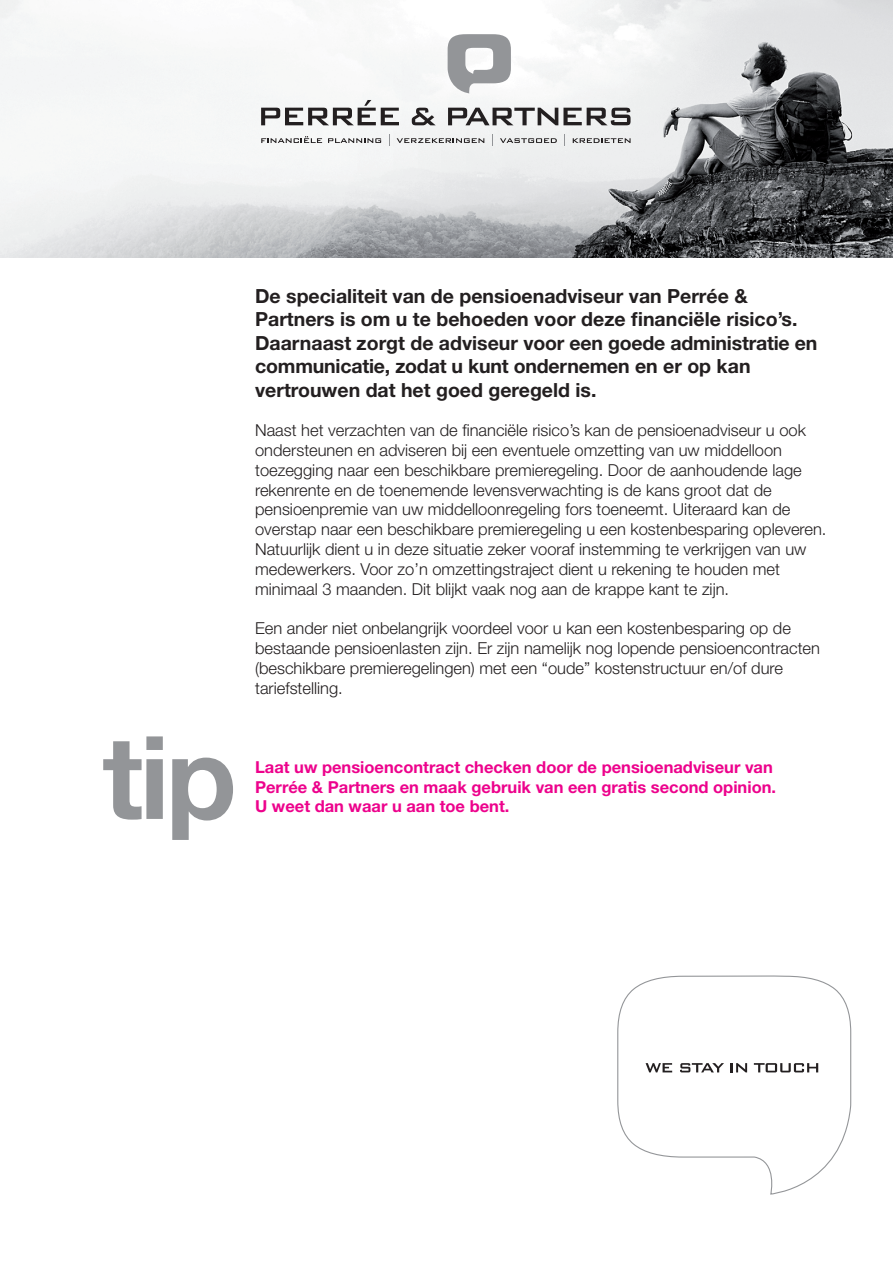
<style>
.page{position:relative;width:893px;height:1263px;background:#fff}
.page>*{position:absolute;margin:0;border:0;box-sizing:border-box;transform-origin:0 0}
.t1{font:700 115.5px "Helvetica Neue";color:#939598}
.t2{font:700 19.5px/23.4px "Helvetica Neue";color:#231f20}
.t3{font:300 16.5px/19.8px "Helvetica Neue";color:#231f20}
.t4{font:700 16.5px/19.8px "Helvetica Neue";color:#ed028c}
</style>
<div class="page">
<img style="left:0;top:0;width:893px;height:257px">
<svg style="left:261px;top:100px;width:138px;height:25px"></svg>
<svg style="left:412px;top:108px;width:24px;height:17px"></svg>
<svg style="left:448px;top:108px;width:183px;height:17px"></svg>
<svg style="left:261px;top:136px;width:61px;height:7px"></svg>
<svg style="left:328px;top:138px;width:53px;height:5px"></svg>
<svg style="left:389px;top:134px;width:1px;height:12px"></svg>
<svg style="left:397px;top:138px;width:87px;height:5px"></svg>
<svg style="left:492px;top:134px;width:1px;height:12px"></svg>
<svg style="left:500px;top:138px;width:57px;height:5px"></svg>
<svg style="left:564px;top:134px;width:1px;height:12px"></svg>
<svg style="left:573px;top:138px;width:58px;height:5px"></svg>
<svg style="left:448px;top:34px;width:63px;height:59px"></svg>
<svg style="left:617px;top:975px;width:235px;height:220px"></svg>
<svg style="left:646px;top:1063px;width:26px;height:9px"></svg>
<svg style="left:680px;top:1063px;width:44px;height:9px"></svg>
<svg style="left:731px;top:1063px;width:16px;height:9px"></svg>
<svg style="left:754px;top:1063px;width:64px;height:9px"></svg>
<h1 class="t1" style="left:103px;top:706px;width:136px">tip</h1>
<p class="t2" style="left:255px;top:284px;width:564px">De specialiteit van de pensioenadviseur van Perrée &amp; Partners is om u te behoeden voor deze financiële risico’s.<br>Daarnaast zorgt de adviseur voor een goede administratie en communicatie, zodat u kunt ondernemen en er op kan vertrouwen dat het goed geregeld is.</p>
<p class="t3" style="left:255px;top:420px;width:573px">Naast het verzachten van de financiële risico’s kan de pensioenadviseur u ook ondersteunen en adviseren bij een eventuele omzetting van uw middelloon toezegging naar een beschikbare premieregeling. Door de aanhoudende lage rekenrente en de toenemende levensverwachting is de kans groot dat de pensioenpremie van uw middelloonregeling fors toeneemt. Uiteraard kan de overstap naar een beschikbare premieregeling u een kostenbesparing opleveren.<br>Natuurlijk dient u in deze situatie zeker vooraf instemming te verkrijgen van uw medewerkers. Voor zo’n omzettingstraject dient u rekening te houden met minimaal 3 maanden. Dit blijkt vaak nog aan de krappe kant te zijn.</p>
<p class="t3" style="left:255px;top:618px;width:566px">Een ander niet onbelangrijk voordeel voor u kan een kostenbesparing op de bestaande pensioenlasten zijn. Er zijn namelijk nog lopende pensioencontracten (beschikbare premieregelingen) met een “oude” kostenstructuur en/of dure tariefstelling.</p>
<p class="t4" style="left:255px;top:757px;width:522px">Laat uw pensioencontract checken door de pensioenadviseur van<br>Perrée &amp; Partners en maak gebruik van een gratis second opinion.</p>
<p class="t4" style="left:255px;top:796px;width:256px">U weet dan waar u aan toe bent.</p>
</div>
